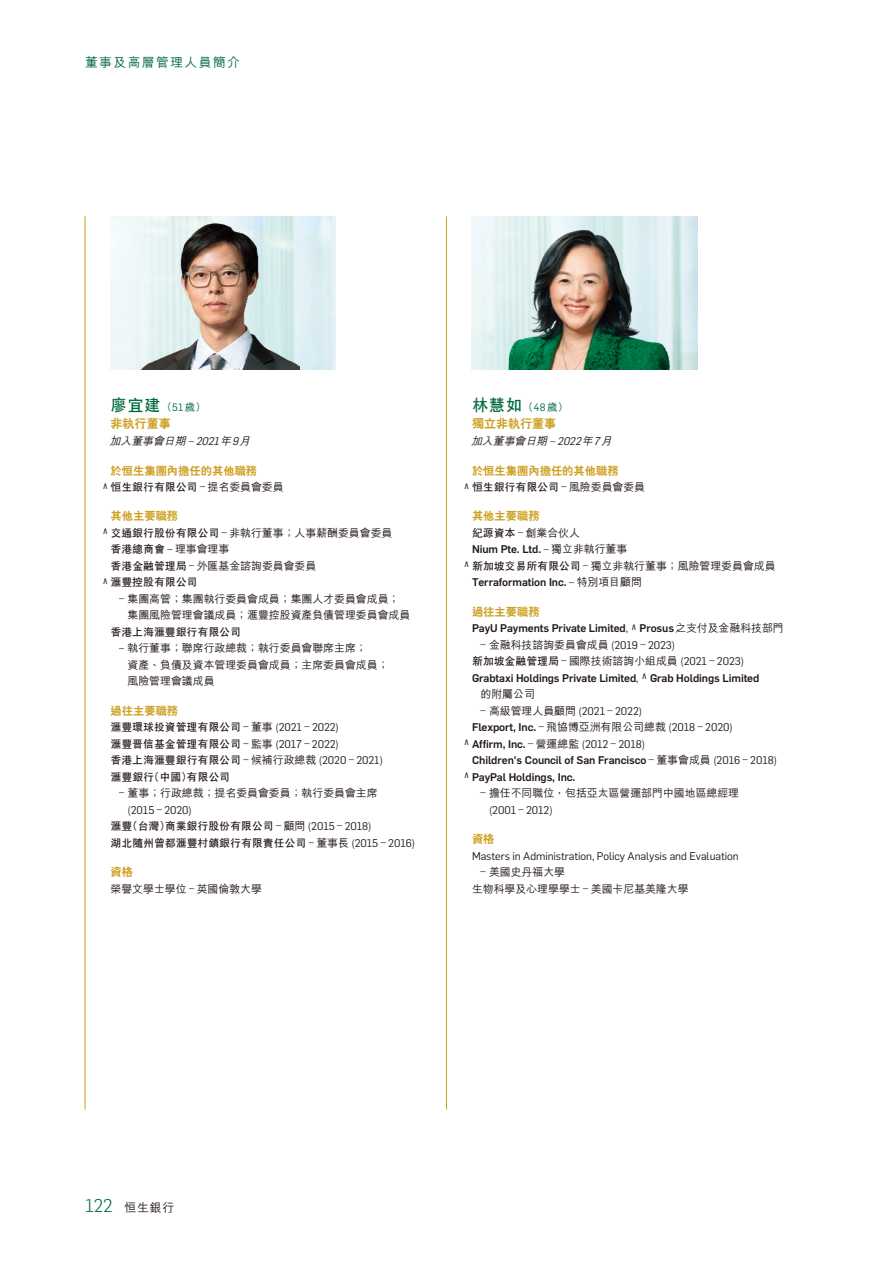
<style>
.page{position:relative;width:893px;height:1263px;background:#fff}
.page>*{position:absolute;margin:0;border:0;box-sizing:border-box;transform-origin:0 0}
.t1{font:700 16.5px "C Hei 2 HK";letter-spacing:.02em;color:#006b3f}
.t2{font:500 12.75px "M Hei HK";letter-spacing:.115em;color:#006b3f}
.t3{font:800 12px "C Hei 2 HK";letter-spacing:.005em;color:#ce9f20}
.t4{font:500 12px "M Hei HK";color:#231916}
.t5{font:800 11.25px "C Hei 2 HK";letter-spacing:.005em;color:#ce9f20}
.t6{font:500 10.95px/16.5px "Flama";letter-spacing:-.005em;color:#231916}
.t7{font:500 10.95px/16.5px "M Hei HK";letter-spacing:-.005em;color:#231916}
.t8{font:700 10.95px/16.5px "C Hei 2 HK";letter-spacing:-.005em;color:#231916}
.t9{font:10.95px "Flama";letter-spacing:-.005em;color:#231916}
.t10{font:italic 500 10.95px "M Hei HK";color:#231916}
.s1{font-family:"M Hei HK";font-weight:500;font-size:10.5px}
.s2{font-family:"Flama";font-weight:400;font-size:10.5px}
.s3{font-family:"Flama";font-weight:400}
.s4{font-family:"Flama";font-weight:400;font-size:12.75px}
.s5{font-family:"M Hei HK";font-weight:500}
.s6{font-family:"C Hei 2 HK";font-weight:700}
.s7{font-weight:400}
.s8{font-family:"M Hei HK"}
.s9{font-weight:400;font-size:12.75px}
.s10{font-size:12.75px}
.s11{font-weight:500}
.s12{font-family:"Flama";font-weight:300;font-size:18px;color:#006b3f}
</style>
<div class="page">
<hr style="left:446px;top:216px;width:1px;height:893px;background:#ce9f20">
<hr style="left:85px;top:216px;width:1px;height:893px;background:#ce9f20">
<img style="left:472px;top:216px;width:225px;height:153px">
<img style="left:141px;top:216px;width:159px;height:153px">
<p class="t2" style="left:85px;top:53px;width:157px">董事及高層管理人員簡介</p>
<h1 class="t1" style="left:111px;top:397px;width:97px">廖宜建<span class="s1">（</span><span class="s2">51</span><span class="s1">歲）</span></h1>
<p class="t3" style="left:111px;top:418px;width:62px">非執行董事</p>
<p class="t10" style="left:110px;top:433px;width:145px">加入董事會日期 <span class="s3">–2021</span>年<span class="s3">9</span>月</p>
<p class="t5" style="left:111px;top:465px;width:148px">於恒生集團內擔任的其他職務</p>
<p class="t8" style="left:102px;top:479px;width:183px"><span class="s4">^</span> 恒生銀行有限公司 <span class="s3">–</span> <span class="s5">提名委員會委員</span></p>
<p class="t5" style="left:111px;top:511px;width:69px">其他主要職務</p>
<p class="t7" style="left:102px;top:524px;width:292px"><span class="s4">^</span> <span class="s6">交通銀行股份有限公司</span> <span class="s3">–</span> 非執行董事；人事薪酬委員會委員</p>
<p class="t8" style="left:111px;top:541px;width:120px">香港總商會 <span class="s3">–</span> <span class="s5">理事會理事</span></p>
<p class="t7" style="left:111px;top:557px;width:207px"><span class="s6">香港金融管理局</span> <span class="s3">–</span> 外匯基金諮詢委員會委員</p>
<p class="t8" style="left:102px;top:574px;width:97px"><span class="s4">^</span> 滙豐控股有限公司</p>
<p class="t7" style="left:128px;top:590px;width:284px;text-indent:-8px"><span class="s3">–</span> 集團高管；集團執行委員會成員；集團人才委員會成員；集團風險管理會議成員；滙豐控股資產負債管理委員會成員</p>
<p class="t8" style="left:111px;top:623px;width:132px">香港上海滙豐銀行有限公司</p>
<p class="t7" style="left:128px;top:639px;width:263px;text-indent:-8px"><span class="s3">–</span> 執行董事；聯席行政總裁；執行委員會聯席主席；<br>資產、負債及資本管理委員會成員；主席委員會成員；風險管理會議成員</p>
<p class="t5" style="left:111px;top:705px;width:69px">過往主要職務</p>
<p class="t8" style="left:111px;top:719px;width:274px">滙豐環球投資管理有限公司 <span class="s3">–</span> <span class="s5">董事</span> <span class="s3">(2021 – 2022)<br></span>滙豐晉信基金管理有限公司 <span class="s3">–</span> <span class="s5">監事</span> <span class="s3">(2017 – 2022)<br></span>香港上海滙豐銀行有限公司 <span class="s3">–</span> <span class="s5">候補行政總裁</span> <span class="s3">(2020 – 2021)</span>滙豐銀行（中國）有限公司</p>
<p class="t7" style="left:119px;top:784px;width:260px"><span class="s3">–</span> 董事；行政總裁；提名委員會委員；執行委員會主席</p>
<p class="t9" style="left:128px;top:802px;width:66px">(2015 – 2020)</p>
<p class="t8" style="left:111px;top:818px;width:306px">滙豐（台灣）商業銀行股份有限公司 <span class="s3">–</span> <span class="s5">顧問</span> <span class="s3">(2015 – 2018)<br></span>湖北隨州曾都滙豐村鎮銀行有限責任公司 <span class="s3">–</span> <span class="s5">董事長</span> <span class="s3">(2015 – 2016)</span></p>
<p class="t5" style="left:111px;top:866px;width:24px">資格</p>
<p class="t7" style="left:111px;top:879px;width:153px">榮譽文學士學位 <span class="s3">–</span> 英國倫敦大學</p>
<h1 class="t1" style="left:472px;top:397px;width:98px">林慧如<span class="s1">（</span><span class="s2">48</span><span class="s1">歲）</span></h1>
<p class="t3" style="left:472px;top:418px;width:86px">獨立非執行董事</p>
<p class="t10" style="left:471px;top:433px;width:145px">加入董事會日期 <span class="s3">–2022</span>年<span class="s3">7</span>月</p>
<p class="t5" style="left:472px;top:465px;width:148px">於恒生集團內擔任的其他職務</p>
<p class="t8" style="left:463px;top:479px;width:183px"><span class="s4">^</span> 恒生銀行有限公司 <span class="s3">–</span> <span class="s5">風險委員會委員</span></p>
<p class="t5" style="left:472px;top:511px;width:69px">其他主要職務</p>
<p class="t7" style="left:472px;top:524px;width:110px"><span class="s6">紀源資本</span> <span class="s3">–</span> 創業合伙人</p>
<p class="t6" style="left:472px;top:540px;width:157px">Nium Pte. Ltd. <span class="s7">–</span> <span class="s8">獨立非執行董事</span></p>
<p class="t7" style="left:463px;top:557px;width:314px"><span class="s4">^</span> <span class="s6">新加坡交易所有限公司</span> <span class="s3">–</span> 獨立非執行董事；風險管理委員會成員</p>
<p class="t6" style="left:472px;top:573px;width:171px">Terraformation Inc. <span class="s7">–</span> <span class="s8">特別項目顧問</span></p>
<p class="t5" style="left:472px;top:606px;width:69px">過往主要職務</p>
<p class="t6" style="left:472px;top:619px;width:313px">PayU Payments Private Limited<span class="s7">,</span> <span class="s9">^</span> Prosus<span class="s8">之支付及金融科技部門</span></p>
<p class="t6" style="left:472px;top:636px;width:289px;text-indent:8px"><span class="s7">–</span> <span class="s8">金融科技諮詢委員會成員</span> <span class="s7">(2019 – 2023)<br></span><span class="s6">新加坡金融管理局</span> <span class="s7">–</span> <span class="s8">國際技術諮詢小組成員</span> <span class="s7">(2021 – 2023)<br></span>Grabtaxi Holdings Private Limited<span class="s7">,</span> <span class="s9">^</span> Grab Holdings Limited</p>
<p class="t7" style="left:480px;top:685px;width:56px">的附屬公司</p>
<p class="t9" style="left:480px;top:703px;width:163px">– <span class="s5">高級管理人員顧問</span> (2021 – 2022)</p>
<p class="t6" style="left:472px;top:718px;width:262px">Flexport, Inc. <span class="s7">–</span> <span class="s8">飛協博亞洲有限公司總裁</span> <span class="s7">(2018 – 2020)</span></p>
<p class="t9" style="left:463px;top:736px;width:183px"><span class="s10">^</span> <span class="s11">Affirm, Inc.</span> – <span class="s5">營運總監</span> (2012 – 2018)</p>
<p class="t6" style="left:472px;top:751px;width:307px">Children's Council of San Francisco <span class="s7">–</span> <span class="s8">董事會成員</span> <span class="s7">(2016 – 2018)</span></p>
<p class="t6" style="left:463px;top:768px;width:113px"><span class="s9">^</span> PayPal Holdings, Inc.</p>
<p class="t7" style="left:480px;top:784px;width:260px"><span class="s3">–</span> 擔任不同職位，包括亞太區營運部門中國地區總經理</p>
<p class="t9" style="left:489px;top:802px;width:65px">(2001 – 2012)</p>
<p class="t5" style="left:472px;top:833px;width:24px">資格</p>
<p class="t9" style="left:472px;top:848px;width:268px">Masters in Administration, Policy Analysis and Evaluation</p>
<p class="t7" style="left:472px;top:863px;width:218px;text-indent:8px"><span class="s3">–</span> 美國史丹福大學<br>生物科學及心理學學士 <span class="s3">–</span> 美國卡尼基美隆大學</p>
<p class="t4" style="left:85px;top:1199px;width:91px"><span class="s12">122</span> 恒生銀行</p>
</div>
